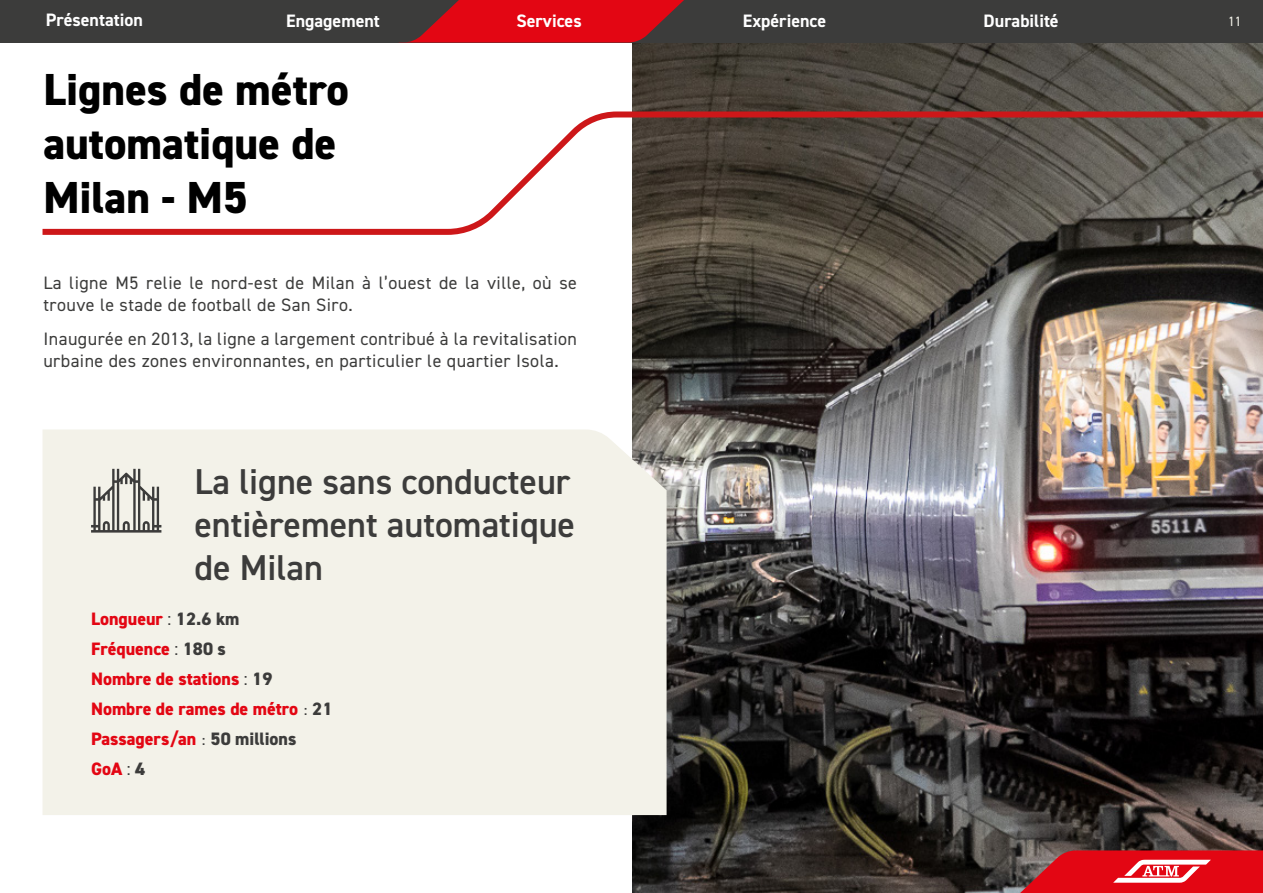
<style>
.page{position:relative;width:1263px;height:893px;background:#fff}
.page>*{position:absolute;margin:0;border:0;box-sizing:border-box;transform-origin:0 0}
.t1{font:800 45px/54px "DIN2014";color:#000}
.t2{font:600 36px/43.2px "DIN2014";color:#3c3c3b}
.t3{font:18px/21.6px "DIN2014";letter-spacing:.025em;color:#3c3c3b}
.t4{font:800 18px/30.2px "DIN2014";color:#e30613}
.t5{font:700 18px "DIN2014";color:#fff}
.t6{font:13.5px "DIN2014";color:#f3f2e9}
.s1{font-weight:400;color:#3c3c3b}
.s2{color:#3c3c3b}
.s3{font-family:"DIN Pro";font-weight:400;color:#3c3c3b}
</style>
<div class="page">
<img style="left:632px;top:43px;width:631px;height:850px">
<svg style="left:998px;top:850px;width:265px;height:43px;background:#cd2b34"></svg>
<div style="left:0;top:0;width:1263px;height:43px;background:#3c3c3b"></div>
<div style="left:43px;top:429px;width:624px;height:386px;background:#f3f2e9"></div>
<svg style="left:91px;top:469px;width:70px;height:64px;background:#b3b2ac"></svg>
<svg style="left:398px;top:0;width:286px;height:43px"></svg>
<svg style="left:42px;top:108px;width:1221px;height:130px"></svg>
<p class="t5" style="left:46px;top:8px;width:98px">Présentation</p>
<p class="t5" style="left:286px;top:9px;width:95px">Engagement</p>
<p class="t5" style="left:516px;top:9px;width:67px">Services</p>
<p class="t5" style="left:743px;top:9px;width:85px">Expérience</p>
<p class="t5" style="left:983px;top:9px;width:77px">Durabilité</p>
<h1 class="t1" style="left:43px;top:63px;width:307px">Lignes de métro automatique de<br>Milan - M5</h1>
<p class="t3" style="left:43px;top:272px;width:535px">La ligne M5 relie le nord-est de Milan à l’ouest de la ville, où se trouve le stade de football de San Siro.</p>
<p class="t3" style="left:43px;top:328px;width:535px">Inaugurée en 2013, la ligne a largement contribué à la revitalisation urbaine des zones environnantes, en particulier le quartier Isola.</p>
<h2 class="t2" style="left:194px;top:459px;width:382px">La ligne sans conducteur entièrement automatique de Milan</h2>
<p class="t4" style="left:91px;top:604px;width:243px">Longueur <span class="s1">:</span> <span class="s2">12.6 km<br></span>Fréquence <span class="s1">:</span> <span class="s2">180 s<br></span>Nombre de stations <span class="s1">:</span> <span class="s2">19<br></span>Nombre de rames de métro <span class="s3">:</span> <span class="s2">21<br></span>Passagers/an <span class="s3">:</span> <span class="s2">50 millions<br></span>GoA <span class="s1">:</span> <span class="s2">4</span></p>
<p class="t6" style="left:1228px;top:13px;width:15px">11</p>
</div>
